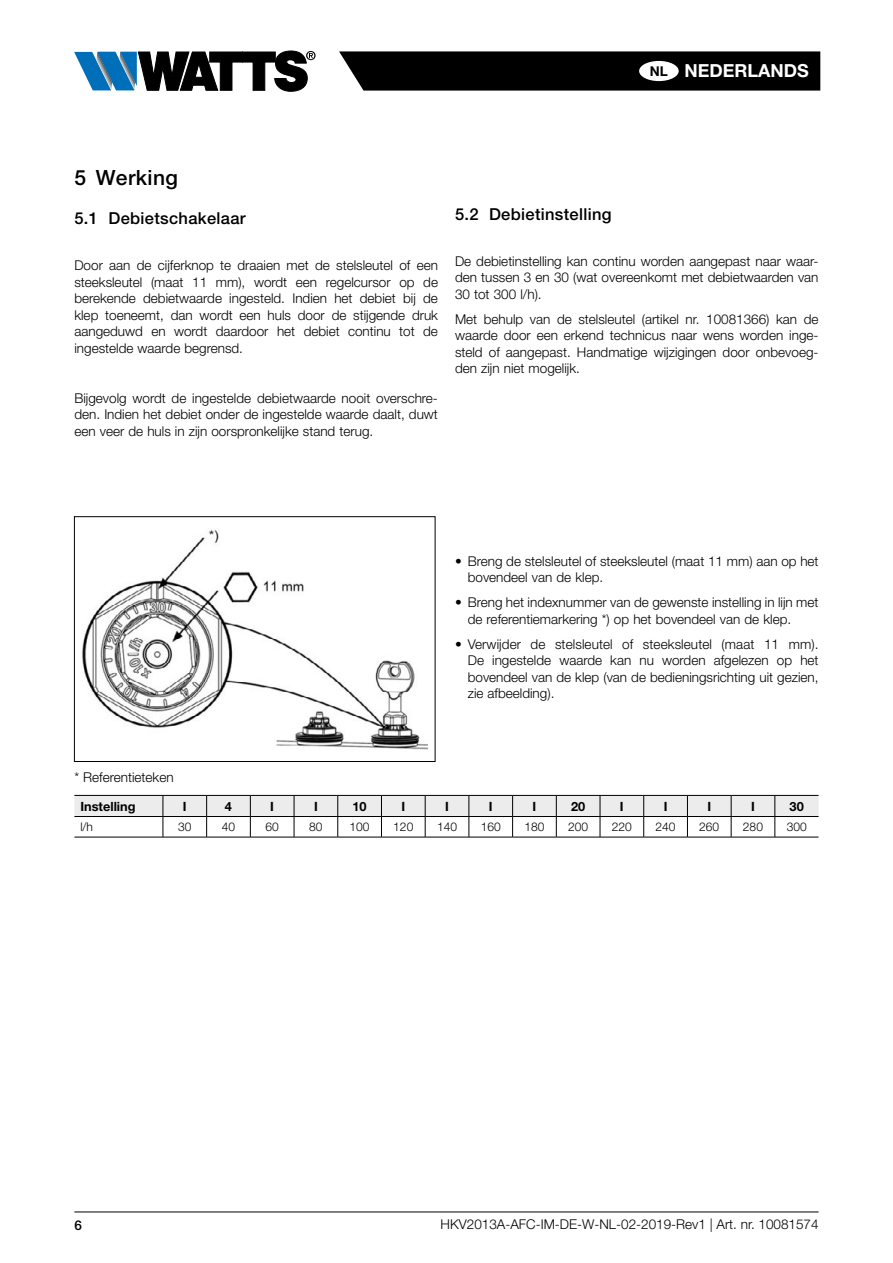
<style>
.page{position:relative;width:893px;height:1263px;background:#fff}
.page>*{position:absolute;margin:0;border:0;box-sizing:border-box;transform-origin:0 0}
.t1{font:500 21px "Helvetica Neue LT Std";letter-spacing:.02em;color:#000}
.t2{font:700 18px "Helvetica Neue LT Std";color:#fff}
.t3{font:500 16.5px "Helvetica Neue LT Std";letter-spacing:.02em;color:#000}
.t4{font:300 13.5px/16.5px "Helvetica Neue LT Std";color:#000;text-align:justify}
.t5{font:500 13.5px "Helvetica Neue LT Std";color:#000}
.t6{font:700 12.75px "Helvetica Neue LT Std";color:#000}
.t7{font:300 12px "Helvetica Neue LT Std";color:#000}
.s1{font-size:13.5px;color:#000}
</style>
<div class="page">
<svg style="left:339px;top:51px;width:481px;height:40px;background:#0c0c0c"></svg>
<svg style="left:74px;top:51px;width:242px;height:40px"></svg>
<hr style="left:74px;top:1211px;width:745px;height:1px;background:#000">
<div style="left:639px;top:61px;width:40px;height:20px;background:#fff;border-radius:50%"></div>
<img style="left:82px;top:529px;width:346px;height:220px">
<div style="left:74px;top:516px;width:361px;height:246px;border:1px solid #000"></div>
<hr style="left:74px;top:837px;width:89px;height:1px;background:#000">
<hr style="left:163px;top:837px;width:44px;height:1px;background:#000">
<hr style="left:207px;top:837px;width:43px;height:1px;background:#000">
<hr style="left:250px;top:837px;width:44px;height:1px;background:#000">
<hr style="left:294px;top:837px;width:44px;height:1px;background:#000">
<hr style="left:338px;top:837px;width:43px;height:1px;background:#000">
<hr style="left:381px;top:837px;width:44px;height:1px;background:#000">
<hr style="left:425px;top:837px;width:44px;height:1px;background:#000">
<hr style="left:469px;top:837px;width:44px;height:1px;background:#000">
<hr style="left:513px;top:837px;width:43px;height:1px;background:#000">
<hr style="left:556px;top:837px;width:44px;height:1px;background:#000">
<hr style="left:600px;top:837px;width:44px;height:1px;background:#000">
<hr style="left:644px;top:837px;width:43px;height:1px;background:#000">
<hr style="left:687px;top:837px;width:44px;height:1px;background:#000">
<hr style="left:731px;top:837px;width:44px;height:1px;background:#000">
<hr style="left:775px;top:837px;width:44px;height:1px;background:#000">
<svg style="left:74px;top:795px;width:745px;height:42px"></svg>
<hr style="left:74px;top:816px;width:89px;height:1px;background:#000">
<hr style="left:163px;top:816px;width:44px;height:1px;background:#000">
<hr style="left:207px;top:816px;width:43px;height:1px;background:#000">
<hr style="left:250px;top:816px;width:44px;height:1px;background:#000">
<hr style="left:294px;top:816px;width:44px;height:1px;background:#000">
<hr style="left:338px;top:816px;width:43px;height:1px;background:#000">
<hr style="left:381px;top:816px;width:44px;height:1px;background:#000">
<hr style="left:425px;top:816px;width:44px;height:1px;background:#000">
<hr style="left:469px;top:816px;width:44px;height:1px;background:#000">
<hr style="left:513px;top:816px;width:43px;height:1px;background:#000">
<hr style="left:556px;top:816px;width:44px;height:1px;background:#000">
<hr style="left:600px;top:816px;width:44px;height:1px;background:#000">
<hr style="left:644px;top:816px;width:43px;height:1px;background:#000">
<hr style="left:687px;top:816px;width:44px;height:1px;background:#000">
<hr style="left:731px;top:816px;width:44px;height:1px;background:#000">
<hr style="left:775px;top:816px;width:44px;height:1px;background:#000">
<h2 class="t2" style="left:650px;top:60px;width:160px"><span class="s1">NL</span> NEDERLANDS</h2>
<h1 class="t1" style="left:74px;top:165px;width:105px">5 Werking</h1>
<p class="t3" style="left:74px;top:209px;width:173px">5.1 Debietschakelaar</p>
<p class="t4" style="left:74px;top:257px;width:365px">Door aan de cijferknop te draaien met de stelsleutel of een steeksleutel (maat 11 mm), wordt een regelcursor op de berekende debietwaarde ingesteld. Indien het debiet bij de klep toeneemt, dan wordt een huls door de stijgende druk aangeduwd en wordt daardoor het debiet continu tot de ingestelde waarde begrensd.</p>
<p class="t4" style="left:74px;top:389px;width:365px">Bijgevolg wordt de ingestelde debietwaarde nooit overschre&shy;den. Indien het debiet onder de ingestelde waarde daalt, duwt een veer de huls in zijn oorspronkelijke stand terug.</p>
<p class="t3" style="left:455px;top:204px;width:158px">5.2 Debietinstelling</p>
<p class="t4" style="left:455px;top:253px;width:365px">De debietinstelling kan continu worden aangepast naar waar&shy;den tussen 3 en 30 (wat overeenkomt met debietwaarden van 30 tot 300 l/h).</p>
<p class="t4" style="left:455px;top:311px;width:365px">Met behulp van de stelsleutel (artikel nr. 10081366) kan de waarde door een erkend technicus naar wens worden inge&shy;steld of aangepast. Handmatige wijzigingen door onbevoeg&shy;den zijn niet mogelijk.</p>
<p class="t4" style="left:468px;top:552px;width:352px;text-indent:-13px">• Breng de stelsleutel of steeksleutel (maat 11 mm) aan op het bovendeel van de klep.</p>
<p class="t4" style="left:468px;top:594px;width:352px;text-indent:-13px">• Breng het indexnummer van de gewenste instelling in lijn met de referentiemarkering *) op het bovendeel van de klep.</p>
<p class="t4" style="left:468px;top:635px;width:352px;text-indent:-13px">• Verwijder de stelsleutel of steeksleutel (maat 11 mm).<br>De ingestelde waarde kan nu worden afgelezen op het bovendeel van de klep (van de bedieningsrichting uit gezien, zie afbeelding).</p>
<p class="t4" style="left:74px;top:769px;width:101px">* Referentieteken</p>
<p class="t6" style="left:80px;top:798px;width:57px">Instelling</p>
<p class="t6" style="left:183px;top:798px;width:5px">I</p>
<p class="t6" style="left:225px;top:798px;width:9px">4</p>
<p class="t6" style="left:270px;top:798px;width:5px">I</p>
<p class="t6" style="left:314px;top:798px;width:5px">I</p>
<p class="t6" style="left:352px;top:798px;width:16px">10</p>
<p class="t6" style="left:401px;top:798px;width:5px">I</p>
<p class="t6" style="left:445px;top:798px;width:5px">I</p>
<p class="t6" style="left:489px;top:798px;width:5px">I</p>
<p class="t6" style="left:533px;top:798px;width:5px">I</p>
<p class="t6" style="left:571px;top:798px;width:16px">20</p>
<p class="t6" style="left:620px;top:798px;width:5px">I</p>
<p class="t6" style="left:664px;top:798px;width:5px">I</p>
<p class="t6" style="left:707px;top:798px;width:5px">I</p>
<p class="t6" style="left:751px;top:798px;width:5px">I</p>
<p class="t6" style="left:790px;top:798px;width:16px">30</p>
<p class="t7" style="left:80px;top:819px;width:14px">l/h</p>
<p class="t7" style="left:178px;top:819px;width:15px">30</p>
<p class="t7" style="left:222px;top:819px;width:15px">40</p>
<p class="t7" style="left:266px;top:819px;width:15px">60</p>
<p class="t7" style="left:309px;top:819px;width:15px">80</p>
<p class="t7" style="left:350px;top:819px;width:22px">100</p>
<p class="t7" style="left:393px;top:819px;width:22px">120</p>
<p class="t7" style="left:437px;top:819px;width:22px">140</p>
<p class="t7" style="left:481px;top:819px;width:22px">160</p>
<p class="t7" style="left:524px;top:819px;width:22px">180</p>
<p class="t7" style="left:568px;top:819px;width:22px">200</p>
<p class="t7" style="left:612px;top:819px;width:22px">220</p>
<p class="t7" style="left:656px;top:819px;width:22px">240</p>
<p class="t7" style="left:699px;top:819px;width:22px">260</p>
<p class="t7" style="left:743px;top:819px;width:22px">280</p>
<p class="t7" style="left:787px;top:819px;width:22px">300</p>
<p class="t5" style="left:74px;top:1217px;width:9px">6</p>
<p class="t4" style="left:441px;top:1216px;width:379px">HKV2013A-AFC-IM-DE-W-NL-02-2019-Rev1 | Art. nr. 10081574</p>
</div>
